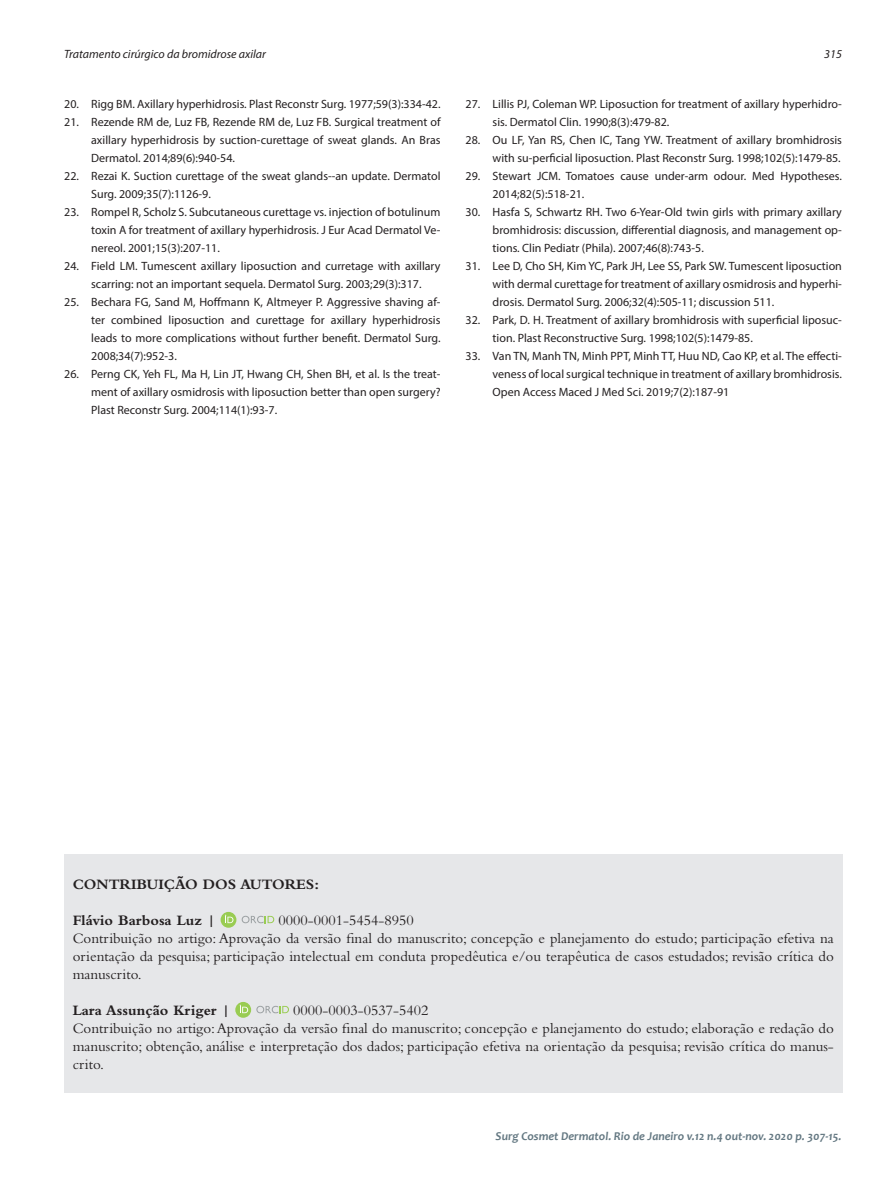
<style>
.page{position:relative;width:893px;height:1191px;background:#fff}
.page>*{position:absolute;margin:0;border:0;box-sizing:border-box;transform-origin:0 0}
.t1{font:15px/18px "Bembo Std";color:#231f20;text-align:justify}
.t2{font:700 15px "Bembo Std";color:#231f20}
.t3{font:12px/18px "Myriad Pro";color:#231f20;text-align:justify}
.t4{font:italic 700 12px "Candara";color:#647882}
.t5{font:italic 12px "Myriad Pro";color:#231f20}
</style>
<div class="page">
<div style="left:64px;top:854px;width:778px;height:239px;background:#e6e7e9"></div>
<div style="left:221px;top:912px;width:15px;height:15px;background:#99cc52;border-radius:50%"></div>
<svg style="left:242px;top:915px;width:32px;height:8px"></svg>
<svg style="left:225px;top:914px;width:8px;height:9px"></svg>
<svg style="left:235px;top:1002px;width:16px;height:15px"></svg>
<svg style="left:256px;top:1005px;width:33px;height:8px"></svg>
<svg style="left:240px;top:1004px;width:8px;height:9px"></svg>
<p class="t5" style="left:64px;top:47px;width:203px">Tratamento cirúrgico da bromidrose axilar</p>
<p class="t5" style="left:824px;top:47px;width:19px">315</p>
<p class="t3" style="left:64px;top:95px;width:378px">20. Rigg BM. Axillary hyperhidrosis. Plast Reconstr Surg. 1977;59(3):334-42.</p>
<p class="t3" style="left:91px;top:113px;width:351px;text-indent:-27px">21. Rezende RM de, Luz FB, Rezende RM de, Luz FB. Surgical treatment of axillary hyperhidrosis by suction-curettage of sweat glands. An Bras Dermatol. 2014;89(6):940-54.</p>
<p class="t3" style="left:91px;top:167px;width:351px;text-indent:-27px">22. Rezai K. Suction curettage of the sweat glands--an update. Dermatol<br>Surg. 2009;35(7):1126-9.</p>
<p class="t3" style="left:91px;top:203px;width:351px;text-indent:-27px">23. Rompel R, Scholz S. Subcutaneous curettage vs. injection of botulinum toxin A for treatment of axillary hyperhidrosis. J Eur Acad Dermatol Ve&shy;nereol. 2001;15(3):207-11.</p>
<p class="t3" style="left:91px;top:257px;width:351px;text-indent:-27px">24. Field LM. Tumescent axillary liposuction and curretage with axillary scarring: not an important sequela. Dermatol Surg. 2003;29(3):317.</p>
<p class="t3" style="left:91px;top:293px;width:351px;text-indent:-27px">25. Bechara FG, Sand M, Hoffmann K, Altmeyer P. Aggressive shaving af&shy;ter combined liposuction and curettage for axillary hyperhidrosis leads to more complications without further benefit. Dermatol Surg.<br>2008;34(7):952-3.</p>
<p class="t3" style="left:91px;top:365px;width:351px;text-indent:-27px">26. Perng CK, Yeh FL, Ma H, Lin JT, Hwang CH, Shen BH, et al. Is the treat&shy;ment of axillary osmidrosis with liposuction better than open surgery?<br>Plast Reconstr Surg. 2004;114(1):93-7.</p>
<p class="t3" style="left:493px;top:95px;width:351px;text-indent:-27px">27. Lillis PJ, Coleman WP. Liposuction for treatment of axillary hyperhidro&shy;sis. Dermatol Clin. 1990;8(3):479-82.</p>
<p class="t3" style="left:466px;top:131px;width:378px;text-align:right">28. Ou LF, Yan RS, Chen IC, Tang YW. Treatment of axillary bromhidrosis with su-perficial liposuction. Plast Reconstr Surg. 1998;102(5):1479-85.</p>
<p class="t3" style="left:493px;top:167px;width:351px;text-indent:-27px">29. Stewart JCM. Tomatoes cause under-arm odour. Med Hypotheses.<br>2014;82(5):518-21.</p>
<p class="t3" style="left:493px;top:203px;width:351px;text-indent:-27px">30. Hasfa S, Schwartz RH. Two 6-Year-Old twin girls with primary axillary bromhidrosis: discussion, differential diagnosis, and management op&shy;tions. Clin Pediatr (Phila). 2007;46(8):743-5.</p>
<p class="t3" style="left:493px;top:257px;width:351px;text-indent:-27px">31. Lee D, Cho SH, Kim YC, Park JH, Lee SS, Park SW. Tumescent liposuction with dermal curettage for treatment of axillary osmidrosis and hyperhi&shy;drosis. Dermatol Surg. 2006;32(4):505-11; discussion 511.</p>
<p class="t3" style="left:493px;top:311px;width:351px;text-indent:-27px">32. Park, D. H. Treatment of axillary bromhidrosis with superficial liposuc&shy;tion. Plast Reconstructive Surg. 1998;102(5):1479-85.</p>
<p class="t3" style="left:493px;top:347px;width:351px;text-indent:-27px">33. Van TN, Manh TN, Minh PPT, Minh TT, Huu ND, Cao KP, et al. The effecti&shy;veness of local surgical technique in treatment of axillary bromhidrosis.<br>Open Access Maced J Med Sci. 2019;7(2):187-91</p>
<p class="t2" style="left:73px;top:875px;width:248px">CONTRIBUIÇÃO DOS AUTORES:</p>
<p class="t2" style="left:73px;top:911px;width:144px">Flávio Barbosa Luz |</p>
<p class="t1" style="left:278px;top:910px;width:137px">0000-0001-5454-8950</p>
<p class="t1" style="left:73px;top:928px;width:763px">Contribuição no artigo: Aprovação da versão final do manuscrito; concepção e planejamento do estudo; participação efetiva na orientação da pesquisa; participação intelectual em conduta propedêutica e/ou terapêutica de casos estudados; revisão crítica do manuscrito.</p>
<p class="t2" style="left:73px;top:1001px;width:159px">Lara Assunção Kriger |</p>
<p class="t1" style="left:293px;top:1000px;width:137px">0000-0003-0537-5402</p>
<p class="t1" style="left:73px;top:1018px;width:763px">Contribuição no artigo: Aprovação da versão final do manuscrito; concepção e planejamento do estudo; elaboração e redação do manuscrito; obtenção, análise e interpretação dos dados; participação efetiva na orientação da pesquisa; revisão crítica do manus&shy;crito.</p>
<p class="t4" style="left:496px;top:1129px;width:347px">Surg Cosmet Dermatol. Rio de Janeiro v.12 n.4 out-nov. 2020 p. 307-15.</p>
</div>
